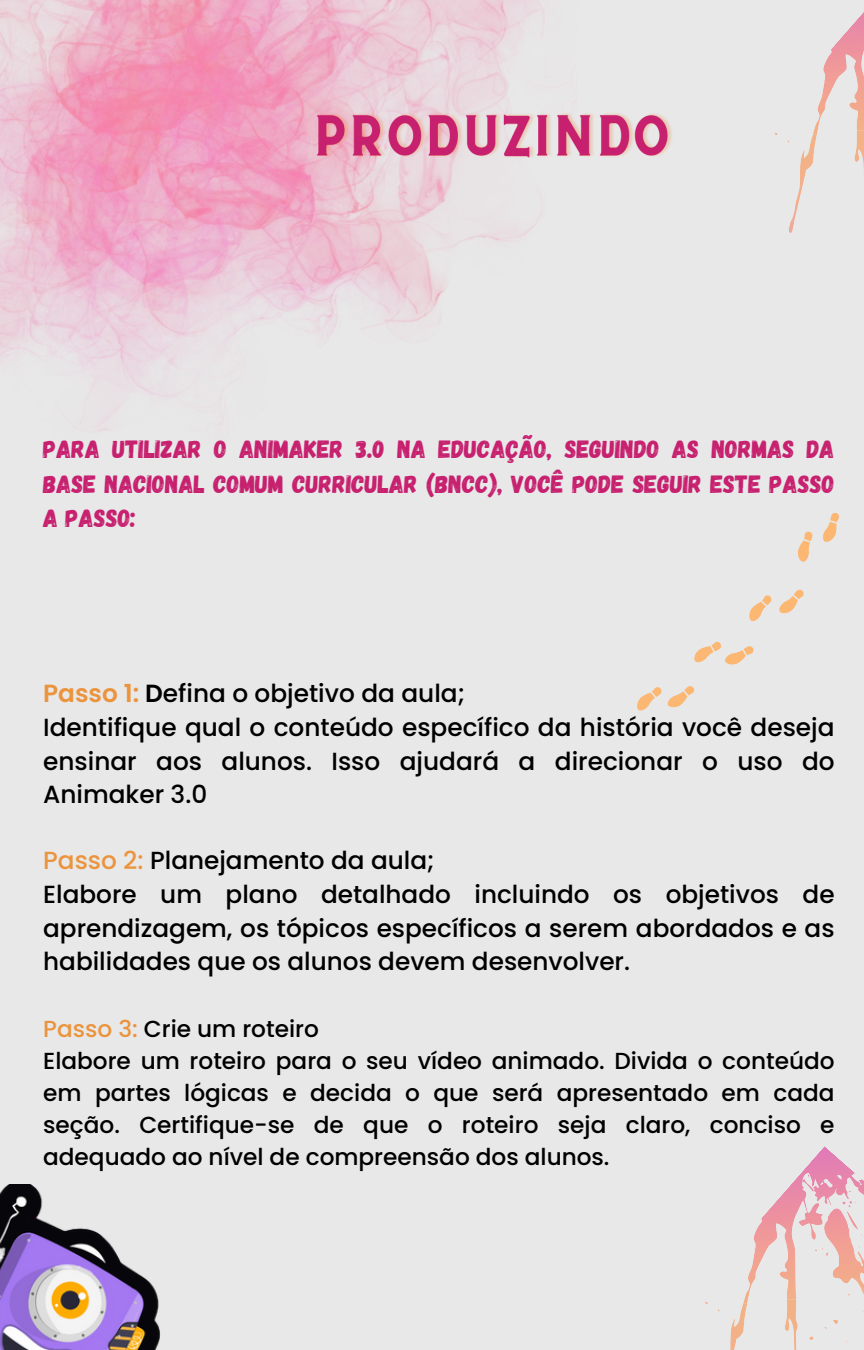
<style>
.page{position:relative;width:864px;height:1350px;background:#e8e8e8}
.page>*{position:absolute;margin:0;border:0;box-sizing:border-box;transform-origin:0 0}
.t1{font:24.97px/34.4px "Gagalin";color:#c7206f;text-align:justify}
.t2{font:500 24.75px/33.8px "Poppins";color:#000;text-align:justify}
.t3{font:500 23.18px/31.9px "Poppins";color:#000;text-align:justify}
.s1{font-weight:600;color:#eb943d}
.s2{font-weight:600}
.s3{color:#eb943d}
</style>
<div class="page">
<img style="left:0;top:1184px;width:160px;height:166px">
<img style="left:0;top:0;width:545px;height:432px">
<svg style="left:797px;top:513px;width:42px;height:49px"></svg>
<svg style="left:749px;top:589px;width:55px;height:33px"></svg>
<svg style="left:694px;top:641px;width:60px;height:24px"></svg>
<svg style="left:637px;top:686px;width:58px;height:25px"></svg>
<img style="left:311px;top:91px;width:361px;height:82px">
<svg style="left:824px;top:1174px;width:40px;height:7px"></svg>
<p class="t1" style="left:43px;top:431px;width:793px">PARA UTILIZAR O ANIMAKER 3.0 NA EDUCAÇÃO, SEGUINDO AS NORMAS DA BASE NACIONAL COMUM CURRICULAR (BNCC), VOCÊ PODE SEGUIR ESTE PASSO A PASSO:</p>
<p class="t2" style="left:43px;top:677px;width:424px"><span class="s1">Passo 1:</span> <span class="s2">D</span>efina o objetivo da aula;</p>
<p class="t2" style="left:43px;top:710px;width:793px">Identifique qual o conteúdo específico da história você deseja ensinar aos alunos. Isso ajudará a direcionar o uso do Animaker 3.0</p>
<p class="t2" style="left:43px;top:844px;width:393px"><span class="s3">Passo 2:</span> Planejamento da aula;</p>
<p class="t2" style="left:43px;top:877px;width:793px">Elabore um plano detalhado incluindo os objetivos de aprendizagem, os tópicos específicos a serem abordados e as habilidades que os alunos devem desenvolver.</p>
<p class="t3" style="left:43px;top:1012px;width:277px"><span class="s3">Passo 3:</span> Crie um roteiro</p>
<p class="t3" style="left:43px;top:1045px;width:793px">Elabore um roteiro para o seu vídeo animado. Divida o conteúdo em partes lógicas e decida o que será apresentado em cada seção. Certifique-se de que o roteiro seja claro, conciso e adequado ao nível de compreensão dos alunos.</p>
</div>
